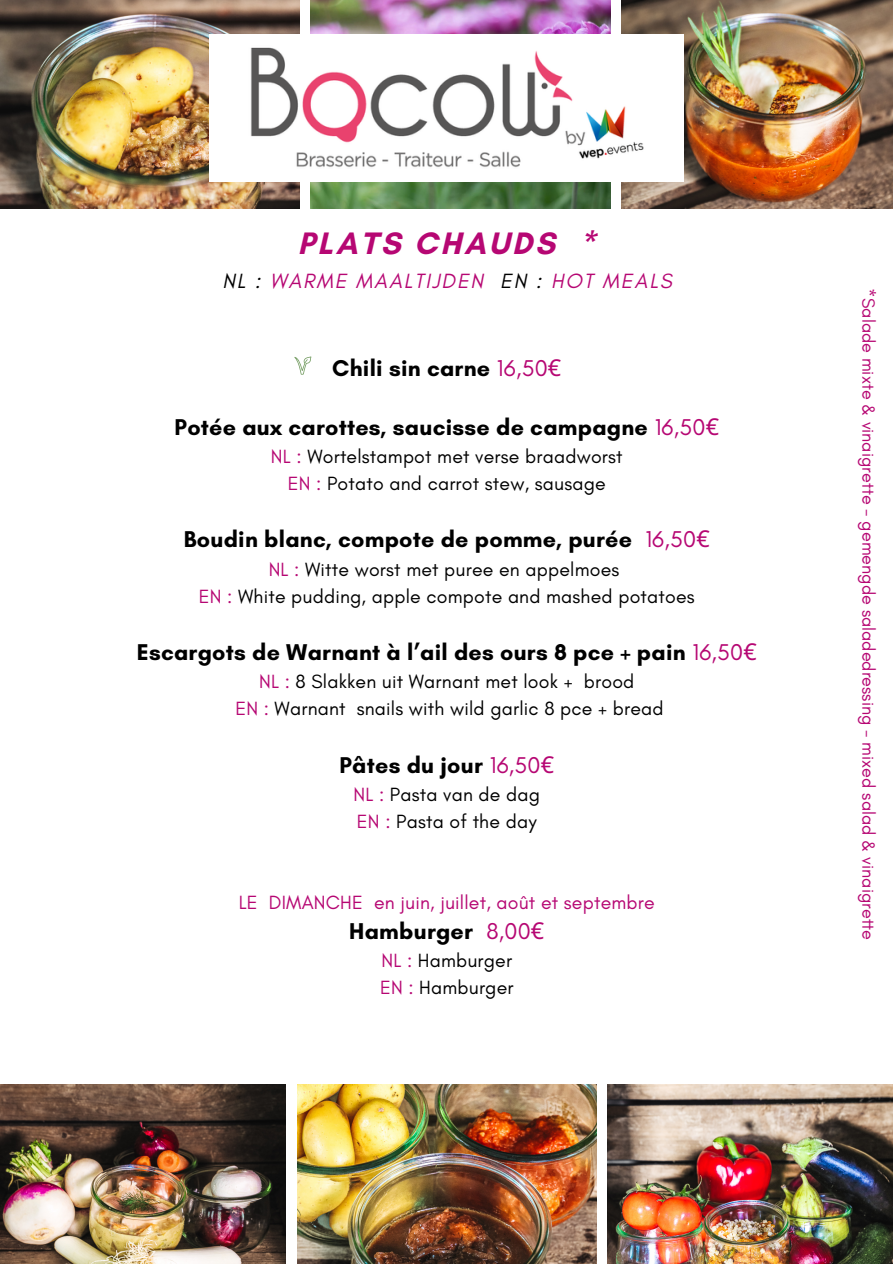
<style>
.page{position:relative;width:893px;height:1264px;background:#fff}
.page>*{position:absolute;margin:0;border:0;box-sizing:border-box;transform-origin:0 0}
.t1{font:700 31.65px "Glacial Indifference";letter-spacing:.09em;color:#b60773}
.t2{font:700 23.25px "Glacial Indifference";letter-spacing:.01em;color:#000}
.t3{font:italic 21px "Glacial Indifference";letter-spacing:.09em;color:#b60773}
.t4{font:19.5px/27px "Glacial Indifference";letter-spacing:.01em;color:#000;text-align:center}
.t5{font:19.5px "Glacial Indifference";letter-spacing:.01em;color:#b60773}
.t6{font:18px "Glacial Indifference";color:#b60773}
.s1{color:#000}
.s2{font-weight:400;color:#b60773}
.s3{font-family:"Noto Sans";font-weight:400;color:#b60773}
.s4{color:#b60773}
</style>
<div class="page">
<img style="left:0;top:0;width:299px;height:208px">
<img style="left:310px;top:0;width:300px;height:208px">
<img style="left:621px;top:0;width:271px;height:208px">
<img style="left:0;top:1084px;width:286px;height:179px">
<img style="left:297px;top:1084px;width:299px;height:179px">
<img style="left:608px;top:1084px;width:284px;height:179px">
<img style="left:210px;top:35px;width:473px;height:146px">
<svg style="left:294px;top:356px;width:17px;height:18px"></svg>
<p class="t1" style="left:298px;top:224px;width:299px">PLATS CHAUDS *</p>
<p class="t3" style="left:222px;top:268px;width:451px"><span class="s1">NL :</span> WARME MAALTIJDEN <span class="s1">EN :</span> HOT MEALS</p>
<h1 class="t2" style="left:332px;top:354px;width:230px">Chili sin carne <span class="s2">16,50</span><span class="s3">€</span></h1>
<h2 class="t2" style="left:175px;top:413px;width:546px">Potée aux carottes, saucisse de campagne <span class="s2">16,50</span><span class="s3">€</span></h2>
<h2 class="t4" style="left:271px;top:442px;width:353px"><span class="s4">NL :</span> Wortelstampot met verse braadworst<br><span class="s4">EN :</span> Potato and carrot stew, sausage</h2>
<p class="t2" style="left:184px;top:525px;width:527px">Boudin blanc, compote de pomme, purée <span class="s2">16,50</span><span class="s3">€</span></p>
<p class="t4" style="left:269px;top:555px;width:352px"><span class="s4">NL :</span> Witte worst met puree en appelmoes</p>
<p class="t4" style="left:199px;top:582px;width:497px"><span class="s4">EN :</span> White pudding, apple compote and mashed potatoes</p>
<p class="t2" style="left:137px;top:638px;width:621px">Escargots de Warnant à l’ail des ours 8 pce + pain <span class="s2">16,50</span><span class="s3">€</span></p>
<h2 class="t4" style="left:235px;top:667px;width:430px"><span class="s4">NL :</span> 8 Slakken uit Warnant met look + brood<br><span class="s4">EN :</span> Warnant snails with wild garlic 8 pce + bread</h2>
<p class="t2" style="left:339px;top:750px;width:216px">Pâtes du jour <span class="s2">16,50</span><span class="s3">€</span></p>
<p class="t4" style="left:353px;top:780px;width:188px"><span class="s4">NL :</span> Pasta van de dag</p>
<p class="t4" style="left:357px;top:807px;width:181px"><span class="s4">EN :</span> Pasta of the day</p>
<p class="t5" style="left:239px;top:890px;width:417px">LE DIMANCHE en juin, juillet, août et septembre</p>
<p class="t2" style="left:349px;top:917px;width:196px">Hamburger <span class="s2">8,00</span><span class="s3">€</span></p>
<p class="t4" style="left:381px;top:946px;width:132px"><span class="s4">NL :</span> Hamburger</p>
<p class="t4" style="left:380px;top:973px;width:135px"><span class="s4">EN :</span> Hamburger</p>
<p class="t6" style="left:879px;top:288px;width:653px;rotate:90deg">*Salade mixte &amp; vinaigrette - gemengde saladedressing - mixed salad &amp; vinaigrette</p>
</div>
